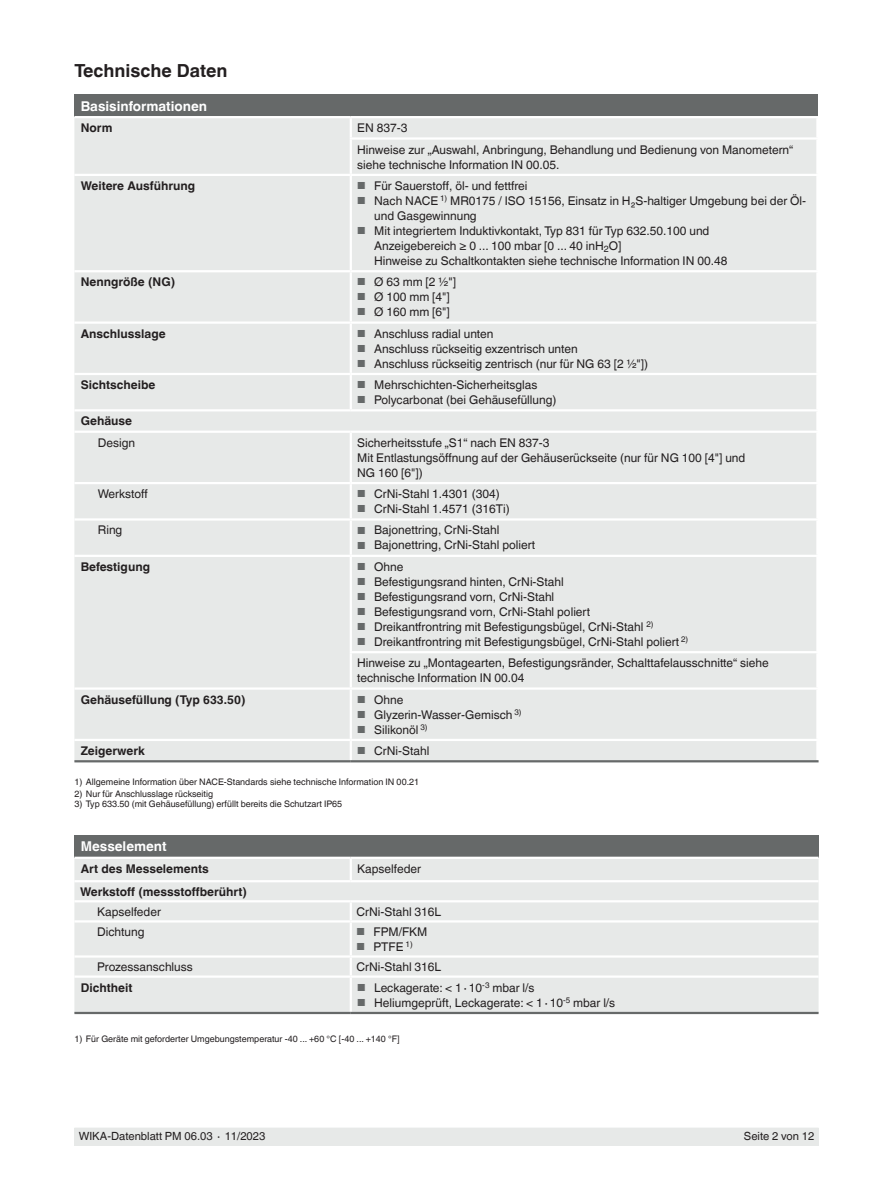
<style>
.page{position:relative;width:893px;height:1188px;background:#fff}
.page>*{position:absolute;margin:0;border:0;box-sizing:border-box;transform-origin:0 0}
.t1{font:700 18px "Helvetica World";color:#231f20}
.t2{font:700 13.5px "Helvetica World";color:#fff}
.t3{font:12px/15px "Helvetica World";color:#231f20}
.t4{font:700 12px "Helvetica World";color:#231f20}
.t5{font:11.25px "Helvetica World";color:#231f20}
.t6{font:9px "Helvetica World";color:#231f20}
.s1{font-size:10.2px;color:#666969}
</style>
<div class="page">
<div style="left:74px;top:1128px;width:745px;height:17px;background:#e7e9e8"></div>
<div style="left:74px;top:95px;width:743px;height:22px;background:#666969"></div>
<div style="left:74px;top:118px;width:742px;height:642px;background:#e7e9e8"></div>
<hr style="left:350px;top:521px;width:2px;height:34px;background:#fff">
<hr style="left:350px;top:690px;width:2px;height:49px;background:#fff">
<svg style="left:350px;top:741px;width:2px;height:19px"></svg>
<hr style="left:74px;top:270px;width:277px;height:2px;background:#fff">
<hr style="left:351px;top:270px;width:468px;height:2px;background:#fff">
<hr style="left:74px;top:174px;width:277px;height:2px;background:#fff">
<hr style="left:351px;top:174px;width:468px;height:2px;background:#fff">
<hr style="left:74px;top:116px;width:277px;height:2px;background:#fff">
<hr style="left:351px;top:116px;width:468px;height:2px;background:#fff">
<hr style="left:350px;top:272px;width:2px;height:49px;background:#fff">
<hr style="left:350px;top:324px;width:2px;height:49px;background:#fff">
<hr style="left:74px;top:373px;width:277px;height:2px;background:#fff">
<hr style="left:351px;top:373px;width:468px;height:2px;background:#fff">
<hr style="left:351px;top:482px;width:468px;height:2px;background:#fff">
<hr style="left:74px;top:518px;width:277px;height:3px;background:#fff">
<hr style="left:351px;top:518px;width:468px;height:3px;background:#fff">
<hr style="left:351px;top:555px;width:468px;height:2px;background:#fff">
<hr style="left:350px;top:651px;width:469px;height:2px;background:#fff">
<hr style="left:351px;top:687px;width:468px;height:3px;background:#fff">
<hr style="left:74px;top:739px;width:277px;height:2px;background:#fff">
<hr style="left:351px;top:739px;width:468px;height:2px;background:#fff">
<hr style="left:74px;top:482px;width:277px;height:2px;background:#fff">
<hr style="left:350px;top:137px;width:469px;height:3px;background:#fff">
<svg style="left:350px;top:118px;width:2px;height:19px"></svg>
<hr style="left:350px;top:140px;width:2px;height:34px;background:#fff">
<hr style="left:74px;top:409px;width:277px;height:2px;background:#fff">
<hr style="left:351px;top:409px;width:468px;height:2px;background:#fff">
<hr style="left:74px;top:431px;width:277px;height:2px;background:#fff">
<hr style="left:351px;top:431px;width:468px;height:2px;background:#fff">
<hr style="left:74px;top:321px;width:277px;height:3px;background:#fff">
<hr style="left:351px;top:321px;width:468px;height:3px;background:#fff">
<hr style="left:74px;top:760px;width:277px;height:2px;background:#666969">
<hr style="left:351px;top:760px;width:468px;height:2px;background:#666969">
<hr style="left:350px;top:176px;width:2px;height:94px;background:#fff">
<hr style="left:350px;top:375px;width:2px;height:34px;background:#fff">
<hr style="left:350px;top:484px;width:2px;height:34px;background:#fff">
<hr style="left:350px;top:433px;width:2px;height:49px;background:#fff">
<hr style="left:74px;top:555px;width:277px;height:2px;background:#fff">
<hr style="left:350px;top:557px;width:2px;height:94px;background:#fff">
<hr style="left:350px;top:653px;width:2px;height:34px;background:#fff">
<hr style="left:74px;top:687px;width:277px;height:3px;background:#fff">
<div style="left:74px;top:835px;width:745px;height:23px;background:#666969"></div>
<div style="left:74px;top:859px;width:745px;height:153px;background:#e7e9e8"></div>
<hr style="left:350px;top:978px;width:2px;height:34px;background:#fff">
<hr style="left:74px;top:1012px;width:277px;height:2px;background:#666969">
<hr style="left:351px;top:1012px;width:468px;height:2px;background:#666969">
<hr style="left:74px;top:880px;width:277px;height:2px;background:#fff">
<hr style="left:351px;top:880px;width:468px;height:2px;background:#fff">
<hr style="left:74px;top:900px;width:277px;height:2px;background:#fff">
<hr style="left:74px;top:920px;width:277px;height:3px;background:#fff">
<hr style="left:74px;top:955px;width:277px;height:3px;background:#fff">
<hr style="left:350px;top:923px;width:2px;height:32px;background:#fff">
<svg style="left:350px;top:958px;width:2px;height:17px"></svg>
<svg style="left:350px;top:902px;width:2px;height:18px"></svg>
<hr style="left:350px;top:859px;width:2px;height:21px;background:#fff">
<hr style="left:351px;top:900px;width:468px;height:2px;background:#fff">
<hr style="left:351px;top:920px;width:468px;height:3px;background:#fff">
<hr style="left:351px;top:955px;width:468px;height:3px;background:#fff">
<hr style="left:74px;top:857px;width:277px;height:2px;background:#fff">
<hr style="left:351px;top:857px;width:468px;height:2px;background:#fff">
<hr style="left:74px;top:975px;width:277px;height:3px;background:#fff">
<hr style="left:351px;top:975px;width:468px;height:3px;background:#fff">
<h1 class="t1" style="left:74px;top:60px;width:155px">Technische Daten</h1>
<p class="t2" style="left:81px;top:98px;width:128px">Basisinformationen</p>
<p class="t4" style="left:81px;top:121px;width:33px">Norm</p>
<p class="t3" style="left:357px;top:117px;width:438px;line-height:21.3px">EN 837-3<br>Hinweise zur „Auswahl, Anbringung, Behandlung und Bedienung von Manometern“</p>
<p class="t3" style="left:357px;top:157px;width:204px">siehe technische Information IN 00.05.</p>
<p class="t4" style="left:81px;top:179px;width:116px">Weitere Ausführung</p>
<p class="t3" style="left:357px;top:178px;width:172px"><span class="s1">■</span> Für Sauerstoff, öl- und fettfrei</p>
<p class="t3" style="left:374px;top:193px;width:433px;text-indent:-17px"><span class="s1">■</span> Nach NACE <sup>1)</sup> MR0175 / ISO 15156, Einsatz in H₂S-haltiger Umgebung bei der Öl&shy;und Gasgewinnung</p>
<p class="t3" style="left:374px;top:223px;width:355px;text-indent:-17px"><span class="s1">■</span> Mit integriertem Induktivkontakt, Typ 831 für Typ 632.50.100 und<br>Anzeigebereich ≥ 0 ... 100 mbar [0 ... 40 inH<sub>2</sub>O]<br>Hinweise zu Schaltkontakten siehe technische Information IN 00.48</p>
<p class="t4" style="left:81px;top:275px;width:96px">Nenngröße (NG)</p>
<p class="t3" style="left:357px;top:275px;width:100px"><span class="s1">■</span> Ø 63 mm [2 ½"]</p>
<p class="t3" style="left:357px;top:290px;width:94px"><span class="s1">■</span> Ø 100 mm [4"]</p>
<p class="t3" style="left:357px;top:305px;width:94px"><span class="s1">■</span> Ø 160 mm [6"]</p>
<p class="t4" style="left:81px;top:326px;width:86px">Anschlusslage</p>
<p class="t3" style="left:357px;top:326px;width:138px"><span class="s1">■</span> Anschluss radial unten</p>
<p class="t3" style="left:357px;top:341px;width:222px"><span class="s1">■</span> Anschluss rückseitig exzentrisch unten</p>
<p class="t3" style="left:357px;top:356px;width:293px"><span class="s1">■</span> Anschluss rückseitig zentrisch (nur für NG 63 [2 ½"])</p>
<p class="t4" style="left:81px;top:378px;width:76px">Sichtscheibe</p>
<p class="t3" style="left:357px;top:377px;width:182px"><span class="s1">■</span> Mehrschichten-Sicherheitsglas</p>
<p class="t3" style="left:357px;top:392px;width:201px"><span class="s1">■</span> Polycarbonat (bei Gehäusefüllung)</p>
<p class="t4" style="left:81px;top:414px;width:53px">Gehäuse</p>
<p class="t3" style="left:98px;top:435px;width:39px">Design</p>
<p class="t3" style="left:357px;top:435px;width:390px">Sicherheitsstufe „S1“ nach EN 837-3<br>Mit Entlastungsöffnung auf der Gehäuserückseite (nur für NG 100 [4"] und<br>NG 160 [6"])</p>
<p class="t3" style="left:98px;top:486px;width:51px">Werkstoff</p>
<p class="t3" style="left:357px;top:486px;width:144px"><span class="s1">■</span> CrNi-Stahl 1.4301 (304)</p>
<p class="t3" style="left:357px;top:501px;width:154px"><span class="s1">■</span> CrNi-Stahl 1.4571 (316Ti)</p>
<p class="t3" style="left:98px;top:523px;width:26px">Ring</p>
<p class="t3" style="left:357px;top:523px;width:144px"><span class="s1">■</span> Bajonettring, CrNi-Stahl</p>
<p class="t3" style="left:357px;top:538px;width:179px"><span class="s1">■</span> Bajonettring, CrNi-Stahl poliert</p>
<p class="t4" style="left:81px;top:560px;width:71px">Befestigung</p>
<p class="t3" style="left:357px;top:559px;width:48px"><span class="s1">■</span> Ohne</p>
<p class="t3" style="left:357px;top:574px;width:208px"><span class="s1">■</span> Befestigungsrand hinten, CrNi-Stahl</p>
<p class="t3" style="left:357px;top:589px;width:199px"><span class="s1">■</span> Befestigungsrand vorn, CrNi-Stahl</p>
<p class="t3" style="left:357px;top:604px;width:234px"><span class="s1">■</span> Befestigungsrand vorn, CrNi-Stahl poliert</p>
<p class="t3" style="left:357px;top:619px;width:298px"><span class="s1">■</span> Dreikantfrontring mit Befestigungsbügel, CrNi-Stahl <sup>2)</sup></p>
<p class="t3" style="left:357px;top:631px;width:413px;line-height:21.3px"><span class="s1">■</span> Dreikantfrontring mit Befestigungsbügel, CrNi-Stahl poliert <sup>2)<br></sup>Hinweise zu „Montagearten, Befestigungsränder, Schalttafelausschnitte“ siehe</p>
<p class="t3" style="left:357px;top:671px;width:169px">technische Information IN 00.04</p>
<p class="t4" style="left:81px;top:692px;width:166px">Gehäusefüllung (Typ 633.50)</p>
<p class="t3" style="left:357px;top:692px;width:48px"><span class="s1">■</span> Ohne</p>
<p class="t3" style="left:357px;top:707px;width:166px"><span class="s1">■</span> Glyzerin-Wasser-Gemisch <sup>3)</sup></p>
<p class="t3" style="left:357px;top:722px;width:72px"><span class="s1">■</span> Silikonöl <sup>3)</sup></p>
<p class="t4" style="left:81px;top:744px;width:66px">Zeigerwerk</p>
<p class="t3" style="left:357px;top:743px;width:74px"><span class="s1">■</span> CrNi-Stahl</p>
<p class="t6" style="left:74px;top:777px;width:346px">1) Allgemeine Information über NACE-Standards siehe technische Information IN 00.21</p>
<p class="t6" style="left:74px;top:788px;width:140px">2) Nur für Anschlusslage rückseitig</p>
<p class="t6" style="left:74px;top:799px;width:269px">3) Typ 633.50 (mit Gehäusefüllung) erfüllt bereits die Schutzart IP65</p>
<p class="t2" style="left:81px;top:839px;width:87px">Messelement</p>
<p class="t4" style="left:81px;top:862px;width:129px">Art des Messelements</p>
<p class="t3" style="left:357px;top:861px;width:65px">Kapselfeder</p>
<p class="t4" style="left:80px;top:884px;width:168px">Werkstoff (messstoffberührt)</p>
<p class="t3" style="left:97px;top:904px;width:65px">Kapselfeder</p>
<p class="t3" style="left:357px;top:904px;width:86px">CrNi-Stahl 316L</p>
<p class="t3" style="left:97px;top:924px;width:49px">Dichtung</p>
<p class="t3" style="left:357px;top:924px;width:72px"><span class="s1">■</span> FPM/FKM</p>
<p class="t3" style="left:357px;top:939px;width:58px"><span class="s1">■</span> PTFE <sup>1)</sup></p>
<p class="t3" style="left:97px;top:959px;width:97px">Prozessanschluss</p>
<p class="t3" style="left:357px;top:959px;width:86px">CrNi-Stahl 316L</p>
<p class="t4" style="left:81px;top:980px;width:53px">Dichtheit</p>
<p class="t3" style="left:357px;top:980px;width:179px"><span class="s1">■</span> Leckagerate: &lt; 1∙10<sup>-3</sup> mbar l/s</p>
<p class="t3" style="left:357px;top:995px;width:260px"><span class="s1">■</span> Heliumgeprüft, Leckagerate: &lt; 1∙10<sup>-5</sup> mbar l/s</p>
<p class="t6" style="left:74px;top:1033px;width:327px">1) Für Geräte mit geforderter Umgebungstemperatur -40 ... +60 °C [-40 ... +140 °F]</p>
<p class="t5" style="left:79px;top:1130px;width:188px">WIKA-Datenblatt PM 06.03 ∙ 11/2023</p>
<p class="t5" style="left:744px;top:1130px;width:72px">Seite 2 von 12</p>
</div>
